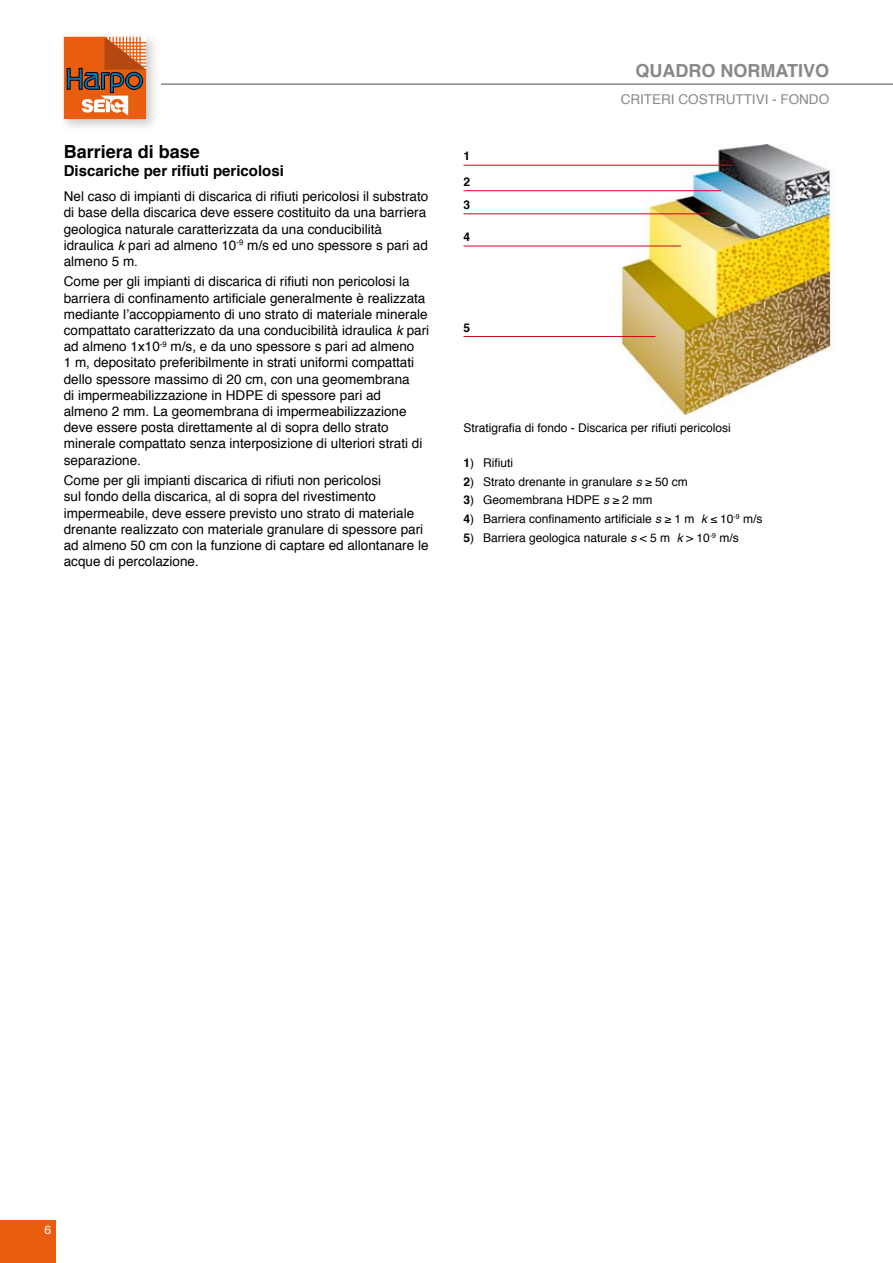
<style>
.page{position:relative;width:893px;height:1263px;background:#fff}
.page>*{position:absolute;margin:0;border:0;box-sizing:border-box;transform-origin:0 0}
.t1{font:700 18px "Helvetica";color:#878889}
.t2{font:700 18px "Helvetica";color:#000}
.t3{font:700 15px "Helvetica";color:#000}
.t4{font:13.5px/16.2px "Helvetica";color:#000}
.t5{font:13.5px "Helvetica";color:#878889}
.t6{font:12px "Helvetica";color:#000}
.t7{font:700 12px/25.5px "Helvetica";color:#000}
.s1{font-style:italic}
.s2{font-weight:700}
</style>
<div class="page">
<img style="left:612px;top:144px;width:223px;height:277px">
<hr style="left:463px;top:165px;width:270px;height:1px;background:#cc071e">
<hr style="left:463px;top:190px;width:258px;height:1px;background:#cc071e">
<hr style="left:463px;top:213px;width:247px;height:1px;background:#cc071e">
<hr style="left:463px;top:246px;width:218px;height:1px;background:#cc071e">
<hr style="left:463px;top:336px;width:193px;height:1px;background:#cc071e">
<div style="left:0;top:1220px;width:55px;height:43px;background:#e95d0f"></div>
<hr style="left:161px;top:83px;width:732px;height:2px;background:#878889">
<div style="left:59px;top:32px;width:101px;height:101px;background:#000;opacity:.2"></div>
<svg style="left:64px;top:37px;width:82px;height:82px;background:#c86a36"></svg>
<h1 class="t2" style="left:64px;top:138px;width:138px">Barriera di base</h1>
<p class="t3" style="left:64px;top:159px;width:222px">Discariche per rifiuti pericolosi</p>
<p class="t4" style="left:64px;top:189px;width:366px">Nel caso di impianti di discarica di rifiuti pericolosi il substrato di base della discarica deve essere costituito da una barriera geologica naturale caratterizzata da una conducibilità idraulica <span class="s1">k</span> pari ad almeno 10<sup>-9</sup> m/s ed uno spessore s pari ad almeno 5 m.</p>
<p class="t4" style="left:64px;top:274px;width:367px">Come per gli impianti di discarica di rifiuti non pericolosi la barriera di confinamento artificiale generalmente è realizzata mediante l’accoppiamento di uno strato di materiale minerale compattato caratterizzato da una conducibilità idraulica <span class="s1">k</span> pari ad almeno 1x10<sup>-9</sup> m/s, e da uno spessore s pari ad almeno<br>1 m, depositato preferibilmente in strati uniformi compattati dello spessore massimo di 20 cm, con una geomembrana<br>di impermeabilizzazione in HDPE di spessore pari ad<br>almeno 2 mm. La geomembrana di impermeabilizzazione deve essere posta direttamente al di sopra dello strato minerale compattato senza interposizione di ulteriori strati di separazione.</p>
<p class="t4" style="left:64px;top:473px;width:366px">Come per gli impianti discarica di rifiuti non pericolosi<br>sul fondo della discarica, al di sopra del rivestimento impermeabile, deve essere previsto uno strato di materiale drenante realizzato con materiale granulare di spessore pari ad almeno 50 cm con la funzione di captare ed allontanare le acque di percolazione.</p>
<p class="t7" style="left:463px;top:144px;width:8px">1<br>2</p>
<p class="t7" style="left:463px;top:192px;width:8px">3</p>
<p class="t7" style="left:463px;top:224px;width:8px">4</p>
<p class="t7" style="left:463px;top:315px;width:8px">5</p>
<h1 class="t1" style="left:635px;top:56px;width:195px">QUADRO NORMATIVO</h1>
<p class="t5" style="left:621px;top:89px;width:210px">CRITERI COSTRUTTIVI - FONDO</p>
<p class="t6" style="left:463px;top:419px;width:269px">Stratigrafia di fondo - Discarica per rifiuti pericolosi</p>
<p class="t6" style="left:463px;top:454px;width:51px"><span class="s2">1</span>) Rifiuti</p>
<p class="t6" style="left:463px;top:472px;width:226px"><span class="s2">2</span>) Strato drenante in granulare <span class="s1">s</span> ≥ 50 cm</p>
<p class="t6" style="left:463px;top:491px;width:190px"><span class="s2">3</span>) Geomembrana HDPE <span class="s1">s</span> ≥ 2 mm</p>
<p class="t6" style="left:463px;top:510px;width:300px"><span class="s2">4</span>) Barriera confinamento artificiale <span class="s1">s</span> ≥ 1 m <span class="s1">k</span> ≤ 10<sup>-9</sup> m/s</p>
<p class="t6" style="left:463px;top:528px;width:277px"><span class="s2">5</span>) Barriera geologica naturale <span class="s1">s</span> &lt; 5 m <span class="s1">k</span> &gt; 10<sup>-9</sup> m/s</p>
</div>
